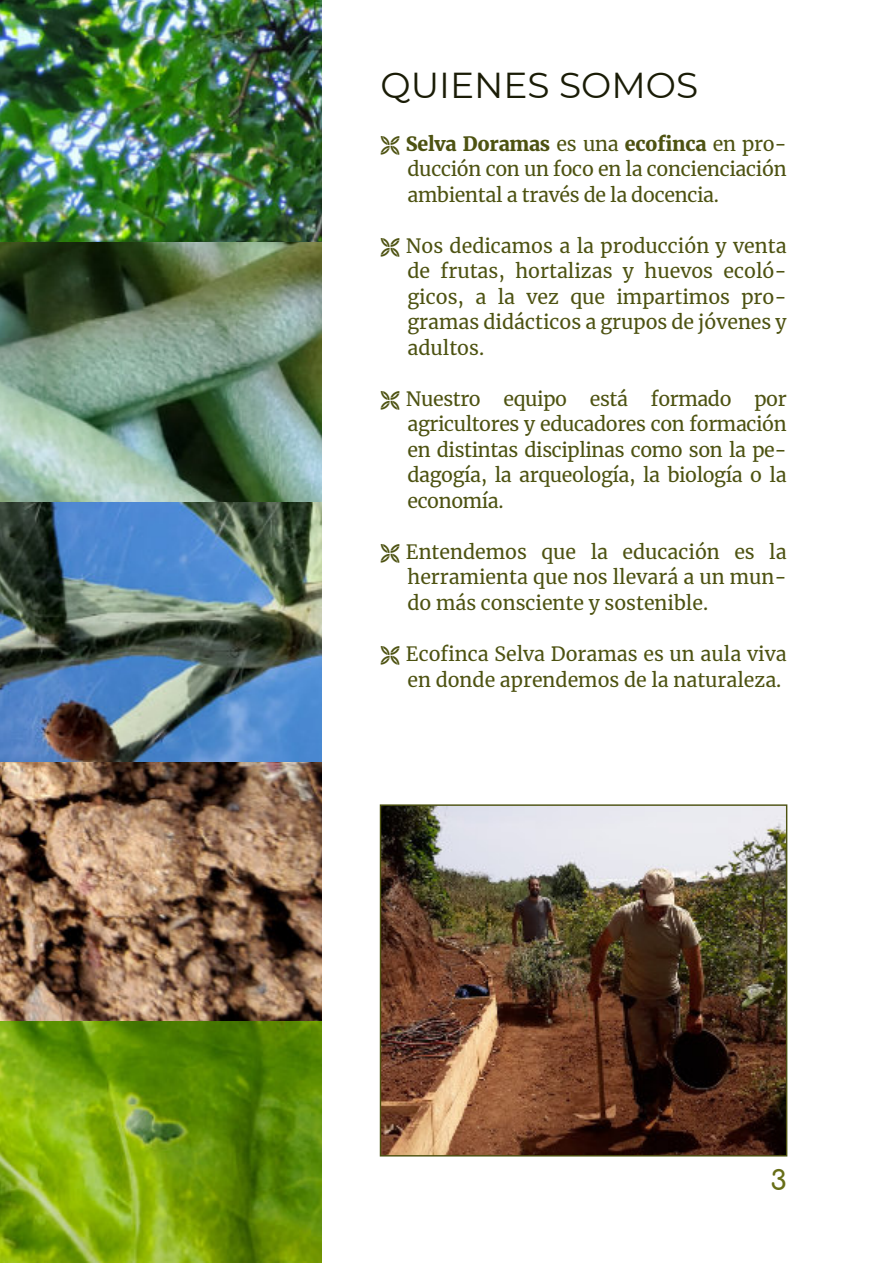
<style>
.page{position:relative;width:893px;height:1263px;background:#fff}
.page>*{position:absolute;margin:0;border:0;box-sizing:border-box;transform-origin:0 0}
.t1{font:36px "Montserrat";color:#1a1c06}
.t2{font:700 27px "Comfortaa";color:#676e17}
.t3{font:19.5px/25.5px "Merriweather";color:#4d5211;text-align:justify}
.s1{font-weight:900}
</style>
<div class="page">
<img style="left:0;top:0;width:322px;height:1263px">
<img style="left:382px;top:806px;width:403px;height:348px">
<div style="left:380px;top:804px;width:407px;height:352px;border:1px solid #4d5211"></div>
<h1 class="t1" style="left:380px;top:64px;width:319px">QUIENES SOMOS</h1>
<p class="t3" style="left:406px;top:131px;width:382px"><span class="s1">Selva Doramas</span> es una <span class="s1">ecofinca</span> en pro&shy;ducción con un foco en la concienciación ambiental a través de la docencia.</p>
<p class="t3" style="left:406px;top:233px;width:382px">Nos dedicamos a la producción y venta de frutas, hortalizas y huevos ecoló&shy;gicos, a la vez que impartimos pro&shy;gramas didácticos a grupos de jóvenes y adultos.</p>
<p class="t3" style="left:406px;top:386px;width:382px">Nuestro equipo está formado por agricultores y educadores con formación en distintas disciplinas como son la pe&shy;dagogía, la arqueología, la biología o la economía.</p>
<p class="t3" style="left:406px;top:539px;width:382px">Entendemos que la educación es la herramienta que nos llevará a un mun&shy;do más consciente y sostenible.</p>
<p class="t3" style="left:406px;top:641px;width:382px">Ecofinca Selva Doramas es un aula viva en donde aprendemos de la naturaleza.</p>
<h2 class="t2" style="left:770px;top:1166px;width:18px">3</h2>
</div>
